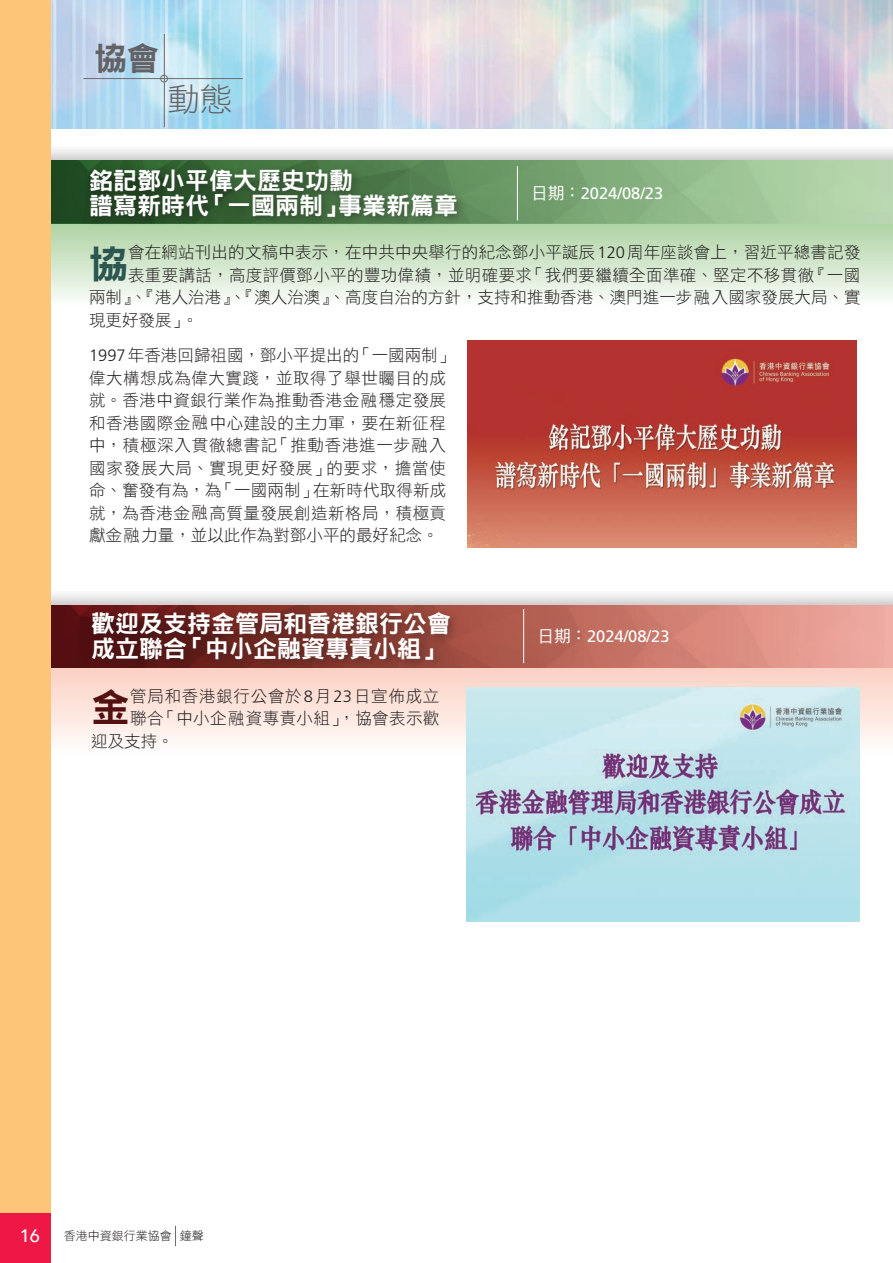
<style>
.page{position:relative;width:893px;height:1263px;background:#fff}
.page>*{position:absolute;margin:0;border:0;box-sizing:border-box;transform-origin:0 0}
.t1{font:39px "DF Hei HK W9";color:#531011}
.t2{font:39px "DF Hei HK W9";color:#2c5650}
.t3{font:32.55px "DF Hei HK W9";color:#636366}
.t4{font:32.55px "DF Hei HK W3";color:#636366}
.t5{font:24px/25.5px "DF Hei HK W9";color:#fff}
.t6{font:500 18px "Avenir";color:#fff}
.t7{font:16.5px/22.5px "DF Hei HK W3";letter-spacing:.025em;color:#231f20}
.t8{font:16.5px "DF Hei HK W3";color:#231f20}
.t9{font:16.5px "Frutiger LT Std";color:#fff}
.t10{font:16.5px "DF Hei HK W3";letter-spacing:.045em;color:#231f20}
.t11{font:12px "DF Li Hei HK W3";color:#231f20}
.s1{font-family:"DF Hei HK W5"}
.s2{font-family:"Frutiger LT Std";font-weight:300}
.s3{font-family:"bank fs 3"}
</style>
<div class="page">
<img style="left:51px;top:0;width:842px;height:129px">
<hr style="left:164px;top:34px;width:1px;height:93px;background:#6c6d70">
<hr style="left:83px;top:78px;width:160px;height:1px;background:#6c6d70">
<div style="left:160px;top:75px;width:8px;height:7px;border:1px solid #6c6d70;border-radius:50%"></div>
<svg style="left:51px;top:667px;width:842px;height:75px;background:#fbdfd6"></svg>
<div style="left:46px;top:591px;width:847px;height:76px;background:#231f20;opacity:.3"></div>
<img style="left:51px;top:606px;width:834px;height:61px">
<div style="left:88px;top:607px;width:373px;height:64px;background:#231f20;opacity:.4"></div>
<hr style="left:523px;top:609px;width:1px;height:54px;background:#fff">
<img style="left:466px;top:687px;width:394px;height:235px">
<svg style="left:51px;top:223px;width:842px;height:118px"></svg>
<div style="left:44px;top:147px;width:849px;height:76px;background:#231f20;opacity:.3"></div>
<img style="left:51px;top:161px;width:842px;height:62px">
<div style="left:86px;top:164px;width:382px;height:64px;background:#231f20;opacity:.4"></div>
<hr style="left:517px;top:166px;width:1px;height:54px;background:#fff">
<img style="left:467px;top:341px;width:390px;height:206px">
<div style="left:0;top:0;width:51px;height:1263px;background:#fdc577"></div>
<div style="left:0;top:1213px;width:51px;height:50px;background:#ed1845"></div>
<svg style="left:175px;top:1226px;width:1px;height:20px"></svg>
<p class="t3" style="left:94px;top:41px;width:67px">協會</p>
<p class="t4" style="left:167px;top:82px;width:67px">動態</p>
<p class="t5" style="left:89px;top:167px;width:370px">銘記鄧小平偉大歷史功勳<br>譜寫新時代「一國兩制」事業新篇章</p>
<p class="t9" style="left:531px;top:184px;width:134px"><span class="s1">日期：</span>2024/08/23</p>
<p class="t2" style="left:89px;top:243px;width:40px">協</p>
<p class="t7" style="left:128px;top:241px;width:734px">會在網站刊出的文稿中表示，在中共中央舉行的紀念鄧小平誕辰<span class="s2">120</span>周年座談會上，習近平總書記發</p>
<p class="t7" style="left:128px;top:263px;width:734px">表重要講話，高度評價鄧小平的豐功偉績，並明確要求「我們要繼續全面準確、堅定不移貫徹『一國</p>
<p class="t8" style="left:89px;top:288px;width:773px">兩制』、『港人治港』、『澳人治澳』、高度自治的方針，支持和推動香港、澳門進一步<span class="s3">A</span>入國家發展大局、實</p>
<p class="t7" style="left:89px;top:308px;width:111px">現更好發展」。</p>
<p class="t7" style="left:89px;top:344px;width:367px"><span class="s2">1997</span>年香港回歸祖國，鄧小平提出的「一國兩制」偉大構想成為偉大實踐，並取得了舉世矚目的成就。香港中資銀行業作為推動香港金<span class="s3">A</span>穩定發展和香港國際金<span class="s3">A</span>中心建設的主力軍，要在新征程中，積極深入貫徹總書記「推動香港進一步<span class="s3">A</span>入國家發展大局、實現更好發展」的要求，擔當使命、奮發有為，為「一國兩制」在新時代取得新成就，為香港金<span class="s3">A</span>高質量發展創造新格局，積極貢獻金<span class="s3">A</span>力量，並以此作為對鄧小平的最好紀念。</p>
<p class="t5" style="left:91px;top:610px;width:361px">歡迎及支持金管局和香港銀行公會成立聯合「中小企融資專責小組」</p>
<p class="t1" style="left:91px;top:686px;width:40px">金</p>
<p class="t10" style="left:130px;top:687px;width:311px">管局和香港銀行公會於<span class="s2">8</span>月<span class="s2">23</span>日宣佈成立</p>
<p class="t7" style="left:130px;top:707px;width:311px">聯合「中小企<span class="s3">A</span>資專責小組」，協會表示歡</p>
<p class="t7" style="left:91px;top:729px;width:84px">迎及支持。</p>
<p class="t9" style="left:537px;top:627px;width:134px"><span class="s1">日期：</span>2024/08/23</p>
<p class="t6" style="left:20px;top:1220px;width:22px">16</p>
<p class="t11" style="left:64px;top:1229px;width:141px">香港中資銀行業協會 鐘聲</p>
</div>
